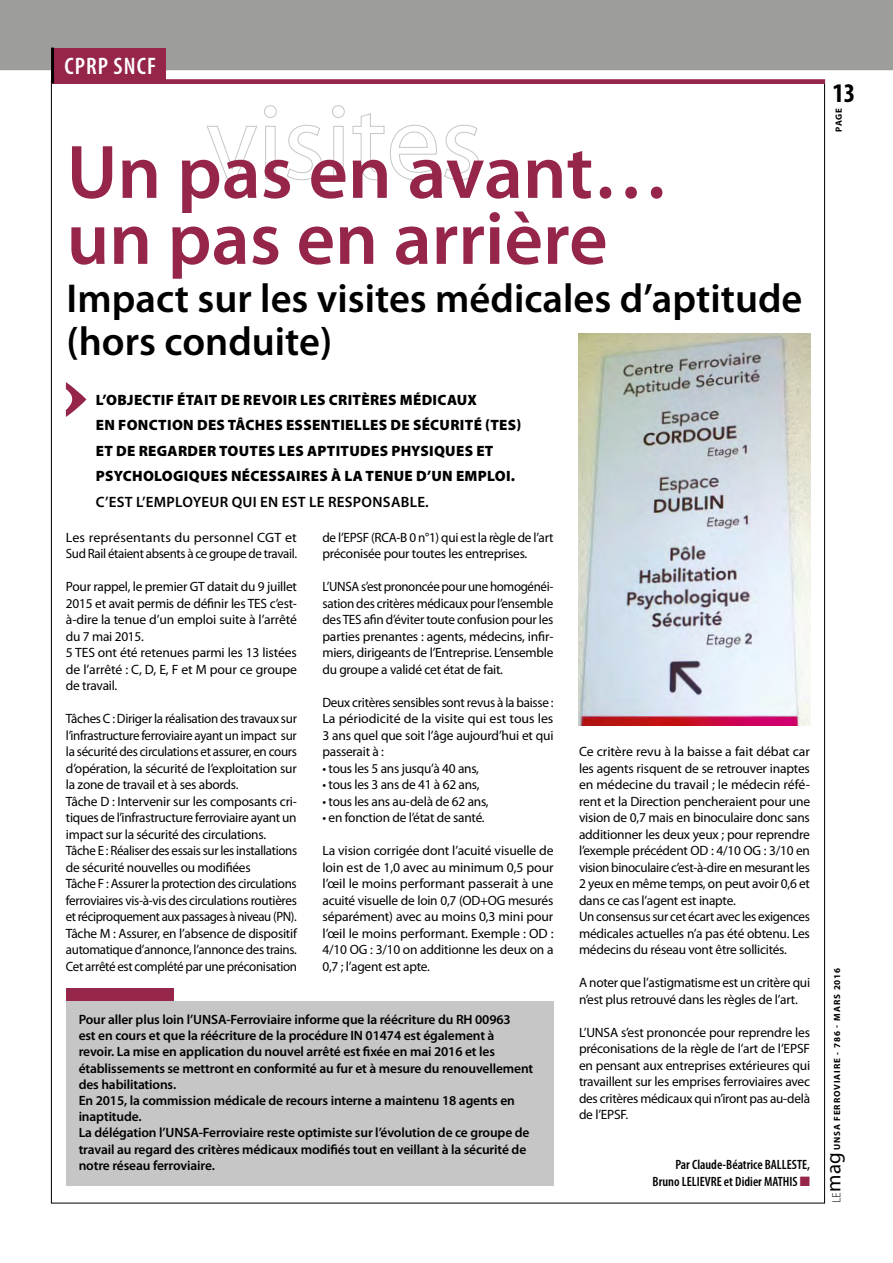
<style>
.page{position:relative;width:893px;height:1263px;background:#fff}
.page>*{position:absolute;margin:0;border:0;box-sizing:border-box;transform-origin:0 0}
.t1{font:600 76.5px "Myriad Pro";color:#952549}
.t2{font:600 75px "Myriad Pro";color:#952549}
.t3{font:600 40.5px/43.5px "Myriad Pro";color:#000}
.t4{font:700 condensed 27px "Myriad Pro";color:#000}
.t5{font:600 condensed 24px "Myriad Pro";letter-spacing:.045em;color:#fff}
.t6{font:20.85px "Myriad Pro";color:#000}
.t7{font:900 15px/25.5px "Myriad Pro";letter-spacing:.02em;color:#000}
.t8{font:13.5px/16.5px "Myriad Pro";letter-spacing:-.02em;color:#000}
.t9{font:600 13.5px/16.2px "Myriad Pro";letter-spacing:-.01em;color:#000}
.t10{font:13.5px/16.5px "Myriad Pro";letter-spacing:-.02em;color:#000;text-align:justify;scale:.96 1}
.t11{font:13.5px/16.5px "Myriad Pro";letter-spacing:-.02em;color:#000;scale:1.04 1}
.t12{font:600 condensed 13.5px/16.2px "Myriad Pro";color:#000;text-align:right}
.t13{font:300 12px "Myriad Pro";color:#000}
.t14{font:700 9px "Myriad Pro";letter-spacing:.1em;color:#000}
.s1{font-weight:600}
.s2{color:#952549}
</style>
<div class="page">
<div style="left:0;top:0;width:893px;height:77px;background:#9d9d9c"></div>
<svg style="left:166px;top:79px;width:659px;height:4px;background:#9b3153"></svg>
<svg style="left:206px;top:125px;width:51px;height:54px"></svg>
<svg style="left:264px;top:105px;width:13px;height:74px"></svg>
<svg style="left:287px;top:124px;width:35px;height:57px"></svg>
<svg style="left:332px;top:105px;width:13px;height:74px"></svg>
<svg style="left:352px;top:113px;width:85px;height:68px"></svg>
<svg style="left:444px;top:124px;width:35px;height:57px"></svg>
<svg style="left:66px;top:382px;width:20px;height:35px"></svg>
<div style="left:0;top:70px;width:893px;height:9px;background:#fff"></div>
<div style="left:51px;top:48px;width:115px;height:35px;background:#952549"></div>
<hr style="left:51px;top:48px;width:3px;height:35px;background:#000">
<div style="left:66px;top:1001px;width:488px;height:184px;background:#c6c6c6"></div>
<div style="left:66px;top:988px;width:107px;height:13px;background:#952549"></div>
<img style="left:579px;top:333px;width:231px;height:392px">
<p class="t5" style="left:64px;top:51px;width:93px">CPRP SNCF</p>
<p class="t1" style="left:67px;top:123px;width:604px">Un pas en avant…</p>
<p class="t2" style="left:67px;top:191px;width:543px">un pas en arrière</p>
<p class="t3" style="left:67px;top:275px;width:737px">Impact sur les visites médicales d’aptitude (hors conduite)</p>
<p class="t7" style="left:96px;top:386px;width:427px">L’OBJECTIF ÉTAIT DE REVOIR LES CRITÈRES MÉDICAUX<br>EN FONCTION DES TÂCHES ESSENTIELLES DE SÉCURITÉ (TES)<br>ET DE REGARDER TOUTES LES APTITUDES PHYSIQUES ET PSYCHOLOGIQUES NÉCESSAIRES À LA TENUE D’UN EMPLOI.<br><span class="s1">C’est l’employeur qui en est le responsable.</span></p>
<p class="t11" style="left:66px;top:529px;width:224px">Les représentants du personnel CGT et<br>Sud Rail étaient absents à ce groupe de travail.</p>
<p class="t8" style="left:66px;top:578px;width:233px">Pour rappel, le premier GT datait du 9 juillet 2015 et avait permis de définir les TES c’est&shy;à-dire la tenue d’un emploi suite à l’arrêté du 7 mai 2015.<br>5 TES ont été retenues parmi les 13 listées de l’arrêté : C, D, E, F et M pour ce groupe de travail.</p>
<p class="t8" style="left:66px;top:710px;width:233px">Tâches C : Diriger la réalisation des travaux sur l’infrastructure ferroviaire ayant un impact sur la sécurité des circulations et assurer, en cours d’opération, la sécurité de l’exploitation sur la zone de travail et à ses abords.<br>Tâche D : Intervenir sur les composants cri&shy;tiques de l’infrastructure ferroviaire ayant un impact sur la sécurité des circulations.<br>Tâche E : Réaliser des essais sur les installations de sécurité nouvelles ou modifiées<br>Tâche F : Assurer la protection des circulations ferroviaires vis-à-vis des circulations routières et réciproquement aux passages à niveau (PN).<br>Tâche M : Assurer, en l’absence de dispositif automatique d’annonce, l’annonce des trains.<br>Cet arrêté est complété par une préconisation</p>
<p class="t8" style="left:322px;top:529px;width:232px">de l’EPSF (RCA-B 0 n°1) qui est la règle de l’art préconisée pour toutes les entreprises.</p>
<p class="t10" style="left:322px;top:578px;width:242px">L’UNSA s’est prononcée pour une homogénéi&shy;sation des critères médicaux pour l’ensemble des TES afin d’éviter toute confusion pour les parties prenantes : agents, médecins, infir&shy;miers, dirigeants de l’Entreprise. L’ensemble du groupe a validé cet état de fait.</p>
<p class="t8" style="left:322px;top:694px;width:233px;text-align:justify">Deux critères sensibles sont revus à la baisse :<br>La périodicité de la visite qui est tous les 3 ans quel que soit l’âge aujourd’hui et qui passerait à :</p>
<p class="t8" style="left:322px;top:760px;width:158px">• tous les 5 ans jusqu’à 40 ans,</p>
<p class="t8" style="left:322px;top:776px;width:159px">• tous les 3 ans de 41 à 62 ans,</p>
<p class="t8" style="left:322px;top:793px;width:168px">• tous les ans au-delà de 62 ans,</p>
<p class="t8" style="left:322px;top:809px;width:164px">• en fonction de l’état de santé.</p>
<p class="t8" style="left:322px;top:842px;width:233px;text-align:justify">La vision corrigée dont l’acuité visuelle de loin est de 1,0 avec au minimum 0,5 pour l’œil le moins performant passerait à une acuité visuelle de loin 0,7 (OD+OG mesurés séparément) avec au moins 0,3 mini pour l’œil le moins performant. Exemple : OD :<br>4/10 OG : 3/10 on additionne les deux on a 0,7 ; l’agent est apte.</p>
<p class="t9" style="left:79px;top:1011px;width:456px;text-indent:148px">-Ferroviaire informe que la réécriture du RH 00963<br>est en cours et que la réécriture de la procédure IN 01474 est également à revoir. La mise en application du nouvel arrêté est fixée en mai 2016 et les établissements se mettront en conformité au fur et à mesure du renouvellement des habilitations.<br>En 2015, la commission médicale de recours interne a maintenu 18 agents en inaptitude.<br>La délégation l’UNSA</p>
<p class="t9" style="left:79px;top:1011px;width:124px">Pour aller plus loin l’UNSA</p>
<p class="t9" style="left:79px;top:1124px;width:452px;text-indent:120px">-Ferroviaire reste optimiste sur l’évolution de ce groupe de travail au regard des critères médicaux modifiés tout en veillant à la sécurité de notre réseau ferroviaire.</p>
<p class="t8" style="left:579px;top:743px;width:233px">Ce critère revu à la baisse a fait débat car les agents risquent de se retrouver inaptes en médecine du travail ; le médecin réfé&shy;rent et la Direction pencheraient pour une vision de 0,7 mais en binoculaire donc sans additionner les deux yeux ; pour reprendre l’exemple précédent OD : 4/10 OG : 3/10 en vision binoculaire c’est-à-dire en mesurant les 2 yeux en même temps, on peut avoir 0,6 et dans ce cas l’agent est inapte.<br>Un consensus sur cet écart avec les exigences médicales actuelles n’a pas été obtenu. Les médecins du réseau vont être sollicités.</p>
<p class="t8" style="left:579px;top:974px;width:233px">A noter que l’astigmatisme est un critère qui n’est plus retrouvé dans les règles de l’art.</p>
<p class="t8" style="left:579px;top:1024px;width:233px;text-align:justify">L’UNSA s’est prononcée pour reprendre les préconisations de la règle de l’art de l’EPSF en pensant aux entreprises extérieures qui travaillent sur les emprises ferroviaires avec des critères médicaux qui n’iront pas au-delà de l’EPSF.</p>
<p class="t12" style="left:653px;top:1156px;width:159px">Par Claude-Béatrice BALLESTE,<br>Bruno LELIEVRE et Didier MATHIS <span class="s2">■</span></p>
<p class="t4" style="left:832px;top:76px;width:25px">13</p>
<p class="t14" style="left:833px;top:132px;width:26px;rotate:-90deg">PAGE</p>
<p class="t14" style="left:831px;top:990px;width:24px;rotate:-90deg">2016</p>
<p class="t14" style="left:831px;top:1150px;width:145px;rotate:-90deg">UNSA FERROVIAIRE - 786 - mars</p>
<p class="t6" style="left:821px;top:1192px;width:41px;rotate:-90deg">mag</p>
<p class="t13" style="left:829px;top:1203px;width:13px;rotate:-90deg">le</p>
</div>
